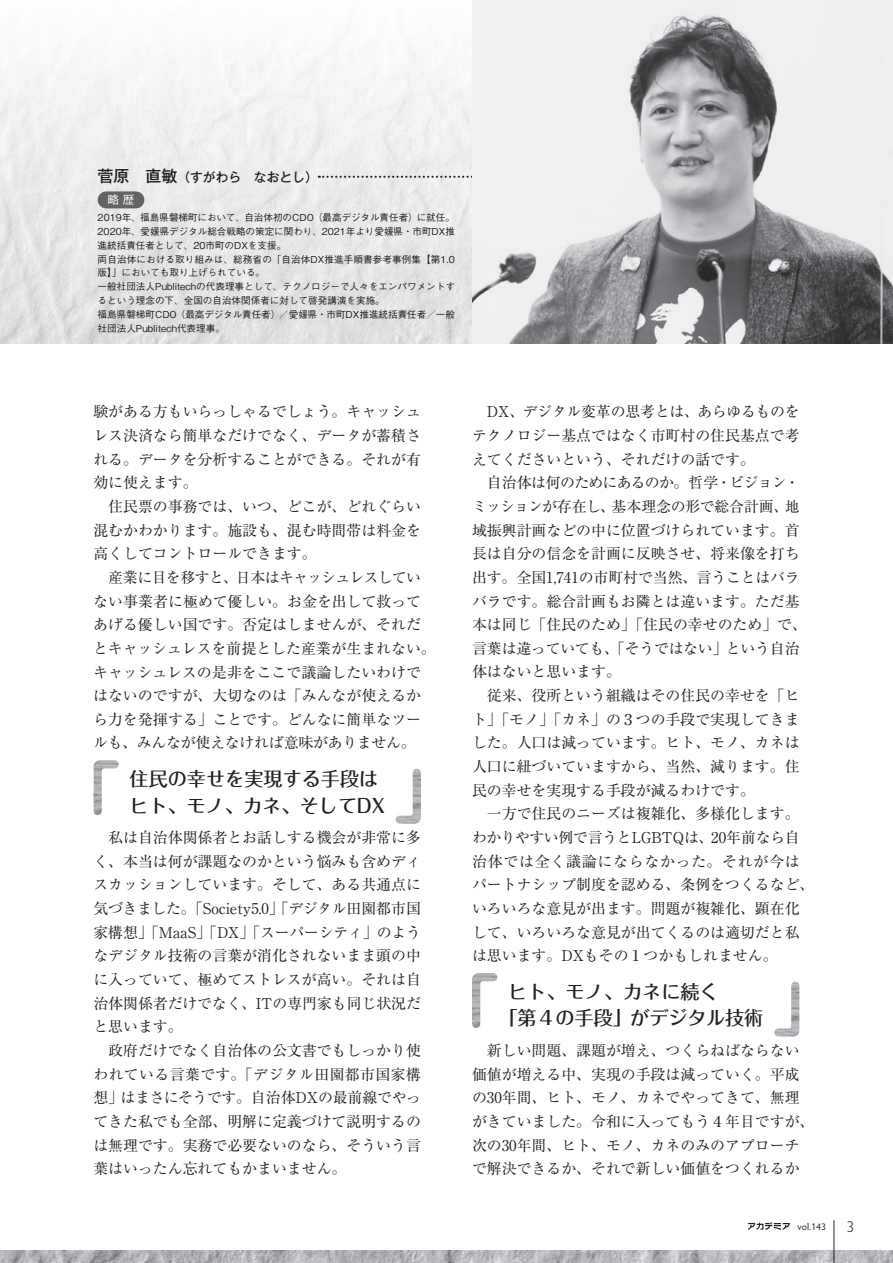
<style>
.page{position:relative;width:893px;height:1263px;background:#fff}
.page>*{position:absolute;margin:0;border:0;box-sizing:border-box;transform-origin:0 0}
.t1{font:19.2px/26.5px "Folk Pro Medium 90 pv RKSJ H";color:#231f20}
.t2{font:300 15.9px "Hypatia Sans Pro";color:#231f20}
.t3{font:14.85px/23.7px "Ryumin Pr 6 Regular 90 pv RKSJ H";color:#231f20;text-align:justify}
.t4{font:12.75px "Gothic MB101 Pr 6 Medium 90 pv RKSJ H";color:#231f20}
.t5{font:11.7px "Gothic BBB Pr 6 Medium 90 pv RKSJ H";color:#fff}
.t6{font:9.75px "Hypatia Sans Pro";color:#231f20}
.t7{font:9.6px/13.8px "Gothic BBB Pr 6 Medium 90 pv RKSJ H";color:#231f20}
.s1{font-size:15.9px}
</style>
<div class="page">
<img style="left:0;top:1250px;width:892px;height:13px">
<img style="left:0;top:37px;width:472px;height:306px">
<img style="left:93px;top:760px;width:26px;height:55px">
<img style="left:395px;top:769px;width:26px;height:55px">
<img style="left:472px;top:973px;width:25px;height:55px">
<img style="left:774px;top:981px;width:25px;height:56px">
<svg style="left:319px;top:176px;width:153px;height:2px"></svg>
<div style="left:106px;top:191px;width:30px;height:17px;background:#636366"></div>
<img style="left:472px;top:0;width:420px;height:343px">
<svg style="left:748px;top:1223px;width:41px;height:7px"></svg>
<hr style="left:833px;top:1220px;width:1px;height:43px;background:#231f20">
<p class="t4" style="left:98px;top:172px;width:222px"><span class="s1">菅原　直敏</span>（すがわら　なおとし）</p>
<p class="t5" style="left:107px;top:196px;width:29px">略 歴</p>
<p class="t7" style="left:98px;top:212px;width:359px">2019年、福島県磐梯町において、自治体初のCDO（最高デジタル責任者）に就任。2020年、愛媛県デジタル総合戦略の策定に関わり、2021年より愛媛県・市町DX推進統括責任者として、20市町のDXを支援。<br>両自治体における取り組みは、総務省の「自治体DX推進手順書参考事例集【第1.0版】」においても取り上げられている。<br>一般社団法人Publitechの代表理事として、テクノロジーで人々をエンパワメントするという理念の下、全国の自治体関係者に対して啓発講演を実施。<br>福島県磐梯町CDO（最高デジタル責任者）／愛媛県・市町DX推進統括責任者／一般社団法人Publitech代表理事。</p>
<p class="t3" style="left:93px;top:402px;width:329px">験がある方もいらっしゃるでしょう。キャッシュレス決済なら簡単なだけでなく、データが蓄積される。データを分析することができる。それが有効に使えます。</p>
<p class="t3" style="left:93px;top:497px;width:329px;text-indent:15px">住民票の事務では、いつ、どこが、どれぐらい混むかわかります。施設も、混む時間帯は料金を高くしてコントロールできます。</p>
<p class="t3" style="left:93px;top:567px;width:344px;text-align:left;text-indent:15px">産業に目を移すと、日本はキャッシュレスしていない事業者に極めて優しい。お金を出して救ってあげる優しい国です。否定はしませんが、それだとキャッシュレスを前提とした産業が生まれない。キャッシュレスの是非をここで議論したいわけではないのですが、大切なのは「みんなが使えるから力を発揮する」ことです。どんなに簡単なツールも、みんなが使えなければ意味がありません。</p>
<p class="t1" style="left:129px;top:768px;width:257px">住民の幸せを実現する手段はヒト、モノ、カネ、そしてDX</p>
<p class="t3" style="left:93px;top:828px;width:329px;text-indent:15px">私は自治体関係者とお話しする機会が非常に多く、本当は何が課題なのかという悩みも含めディスカッションしています。そして、ある共通点に気づきました。「Society5.0」「デジタル田園都市国家構想」「MaaS」「DX」「スーパーシティ」のようなデジタル技術の言葉が消化されないまま頭の中に入っていて、極めてストレスが高い。それは自治体関係者だけでなく、ITの専門家も同じ状況だと思います。</p>
<p class="t3" style="left:93px;top:1041px;width:329px;text-indent:15px">政府だけでなく自治体の公文書でもしっかり使われている言葉です。「デジタル田園都市国家構想」はまさにそうです。自治体DXの最前線でやってきた私でも全部、明解に定義づけて説明するのは無理です。実務で必要ないのなら、そういう言葉はいったん忘れてもかまいません。</p>
<p class="t3" style="left:93px;top:782px;width:5px">-</p>
<p class="t3" style="left:472px;top:402px;width:329px;text-indent:15px">DX、デジタル変革の思考とは、あらゆるものをテクノロジー基点ではなく市町村の住民基点で考えてくださいという、それだけの話です。</p>
<p class="t3" style="left:472px;top:473px;width:336px;text-align:left;text-indent:15px">自治体は何のためにあるのか。哲学・ビジョン・ミッションが存在し、基本理念の形で総合計画、地域振興計画などの中に位置づけられています。首長は自分の信念を計画に反映させ、将来像を打ち出す。全国1,741の市町村で当然、言うことはバラバラです。総合計画もお隣とは違います。ただ基本は同じ「住民のため」「住民の幸せのため」で、言葉は違っていても、「そうではない」という自治体はないと思います。</p>
<p class="t3" style="left:472px;top:686px;width:329px;text-indent:15px">従来、役所という組織はその住民の幸せを「ヒト」「モノ」「カネ」の３つの手段で実現してきました。人口は減っています。ヒト、モノ、カネは人口に紐づいていますから、当然、減ります。住民の幸せを実現する手段が減るわけです。</p>
<p class="t3" style="left:472px;top:804px;width:344px;text-align:left;text-indent:15px">一方で住民のニーズは複雑化、多様化します。わかりやすい例で言うとLGBTQは、20年前なら自治体では全く議論にならなかった。それが今はパートナシップ制度を認める、条例をつくるなど、いろいろな意見が出ます。問題が複雑化、顕在化して、いろいろな意見が出てくるのは適切だと私は思います。DXもその１つかもしれません。</p>
<p class="t1" style="left:498px;top:981px;width:266px;text-indent:10px">ヒト、モノ、カネに続く<br>「第４の手段」がデジタル技術</p>
<p class="t3" style="left:472px;top:1041px;width:344px;text-align:left;text-indent:15px">新しい問題、課題が増え、つくらねばならない価値が増える中、実現の手段は減っていく。平成の30年間、ヒト、モノ、カネでやってきて、無理がきていました。令和に入ってもう４年目ですが、次の30年間、ヒト、モノ、カネのみのアプローチで解決できるか、それで新しい価値をつくれるか</p>
<p class="t6" style="left:797px;top:1221px;width:30px">vol.143</p>
<p class="t2" style="left:846px;top:1217px;width:10px">3</p>
</div>
